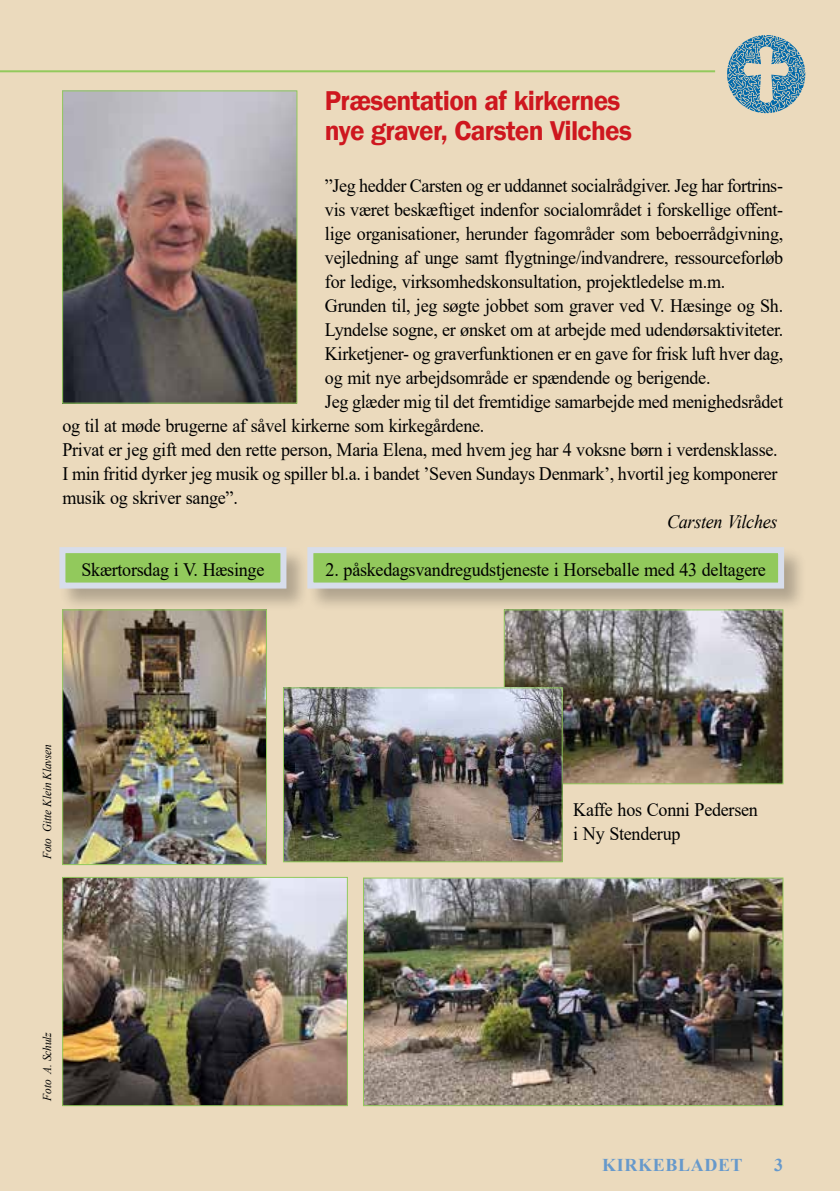
<style>
.page{position:relative;width:840px;height:1191px;background:#fff}
.page>*{position:absolute;margin:0;border:0;box-sizing:border-box;transform-origin:0 0}
.t1{font:600 28px/30px "Franklin Gothic";letter-spacing:-.025em;color:#ce171f}
.t2{font:19px/24px "Times New Roman";letter-spacing:-.015em;color:#000;scale:.95 1}
.t3{font:italic 19px "Times New Roman";letter-spacing:-.015em;color:#000;scale:.95 1}
.t4{font:700 18px "Times New Roman";letter-spacing:.035em;color:#6799cb}
.t5{font:italic 12px "Times New Roman";letter-spacing:-.015em;color:#000;scale:.95 1}
</style>
<div class="page">
<div style="left:0;top:0;width:839px;height:1191px;background:#ebdabd"></div>
<svg style="left:727px;top:35px;width:77px;height:78px"></svg>
<hr style="left:0;top:70px;width:714px;height:2px;background:#92c95c">
<img style="left:64px;top:879px;width:281px;height:225px">
<div style="left:62px;top:877px;width:285px;height:229px;border:1px solid #92c95c"></div>
<img style="left:505px;top:612px;width:275px;height:170px">
<img style="left:285px;top:689px;width:275px;height:171px">
<div style="left:283px;top:687px;width:279px;height:175px;border:1px solid #92c95c"></div>
<img style="left:64px;top:612px;width:200px;height:251px">
<div style="left:62px;top:609px;width:204px;height:256px;border:1px solid #92c95c"></div>
<img style="left:64px;top:93px;width:231px;height:308px">
<div style="left:62px;top:91px;width:235px;height:312px;border:1px solid #92c95c"></div>
<img style="left:365px;top:879px;width:415px;height:225px">
<div style="left:363px;top:877px;width:419px;height:229px;border:1px solid #92c95c"></div>
<div style="left:58px;top:546px;width:252px;height:66px;background:#000;opacity:.25"></div>
<div style="left:62px;top:550px;width:221px;height:35px;background:#92c95c"></div>
<div style="left:59px;top:547px;width:227px;height:41px;border:6px solid #d7ddeb"></div>
<div style="left:306px;top:546px;width:501px;height:66px;background:#000;opacity:.25"></div>
<div style="left:310px;top:550px;width:470px;height:35px;background:#92c95c"></div>
<div style="left:307px;top:547px;width:476px;height:41px;border:6px solid #d7ddeb"></div>
<h1 class="t1" style="left:325px;top:86px;width:308px">Præsentation af kirkernes nye graver, Carsten Vilches</h1>
<p class="t2" style="left:325px;top:173px;width:483px">”Jeg hedder Carsten og er uddannet socialrådgiver. Jeg har fortrins-</p>
<p class="t2" style="left:325px;top:197px;width:483px">vis været beskæftiget indenfor socialområdet i forskellige offent-</p>
<p class="t2" style="left:325px;top:221px;width:483px">lige organisationer, herunder fagområder som beboerrådgivning,</p>
<p class="t2" style="left:325px;top:245px;width:483px">vejledning af unge samt flygtninge/indvandrere, ressourceforløb</p>
<p class="t2" style="left:325px;top:269px;width:422px">for ledige, virksomhedskonsultation, projektledelse m.m.</p>
<p class="t2" style="left:325px;top:293px;width:483px">Grunden til, jeg søgte jobbet som graver ved V. Hæsinge og Sh.</p>
<p class="t2" style="left:325px;top:317px;width:484px">Lyndelse sogne, er ønsket om at arbejde med udendørsaktiviteter.</p>
<p class="t2" style="left:325px;top:341px;width:484px">Kirketjener- og graverfunktionen er en gave for frisk luft hver dag,</p>
<p class="t2" style="left:325px;top:365px;width:407px">og mit nye arbejdsområde er spændende og berigende.</p>
<p class="t2" style="left:325px;top:389px;width:483px">Jeg glæder mig til det fremtidige samarbejde med menighedsrådet</p>
<p class="t2" style="left:62px;top:413px;width:445px">og til at møde brugerne af såvel kirkerne som kirkegårdene.</p>
<p class="t2" style="left:62px;top:437px;width:754px">Privat er jeg gift med den rette person, Maria Elena, med hvem jeg har 4 voksne børn i verdensklasse.</p>
<p class="t2" style="left:62px;top:461px;width:754px">I min fritid dyrker jeg musik og spiller bl.a. i bandet ’Seven Sundays Denmark’, hvortil jeg komponerer</p>
<p class="t2" style="left:62px;top:485px;width:186px">musik og skriver sange”.</p>
<p class="t3" style="left:666px;top:509px;width:118px">Carsten Vilches</p>
<p class="t2" style="left:81px;top:557px;width:194px">Skærtorsdag i V. Hæsinge</p>
<p class="t2" style="left:325px;top:557px;width:464px">2. påskedagsvandregudstjeneste i Horseballe med 43 deltagere</p>
<p class="t5" style="left:39px;top:859px;width:122px;rotate:-90deg">Foto Gitte Klein Klavsen</p>
<p class="t2" style="left:573px;top:797px;width:196px">Kaffe hos Conni Pedersen i Ny Stenderup</p>
<p class="t5" style="left:39px;top:1100px;width:74px;rotate:-90deg">Foto A. Schulz</p>
<p class="t4" style="left:602px;top:1151px;width:142px">KIRKEBLADET</p>
<p class="t4" style="left:773px;top:1151px;width:10px">3</p>
</div>
